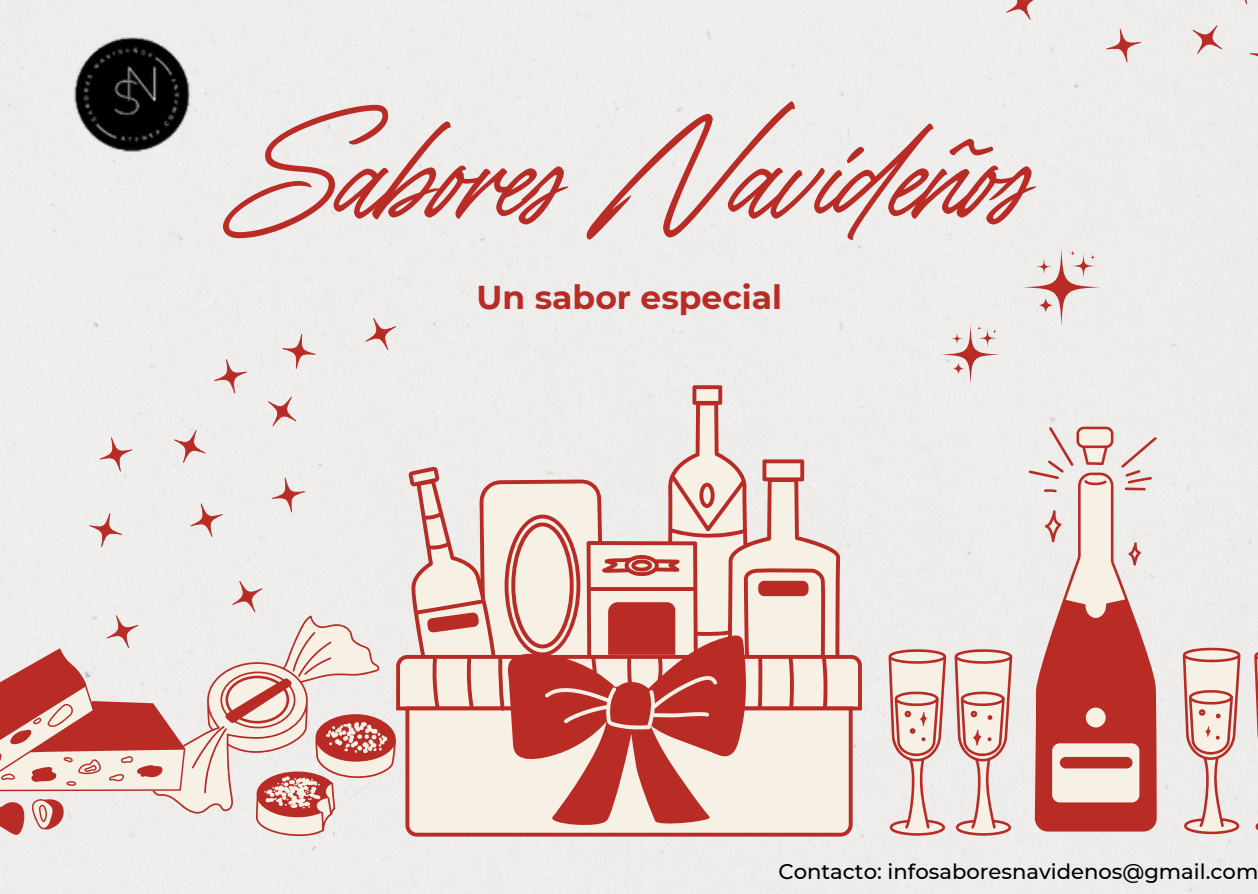
<style>
.page{position:relative;width:1258px;height:894px;background:#fff}
.page>*{position:absolute;margin:0;border:0;box-sizing:border-box;transform-origin:0 0}
.t1{font:111px "TY Script";letter-spacing:-.02em;color:#b92b25}
.t2{font:700 33px "Montserrat";color:#b92b25}
.t3{font:500 21px "Montserrat";color:#000}
</style>
<div class="page">
<div style="left:0;top:0;width:1258px;height:893px;background:#eeedec"></div>
<svg style="left:100px;top:437px;width:32px;height:34px"></svg>
<svg style="left:190px;top:503px;width:33px;height:33px"></svg>
<svg style="left:89px;top:513px;width:33px;height:34px"></svg>
<svg style="left:282px;top:334px;width:34px;height:35px"></svg>
<svg style="left:365px;top:318px;width:30px;height:32px"></svg>
<svg style="left:174px;top:430px;width:31px;height:32px"></svg>
<svg style="left:272px;top:477px;width:33px;height:35px"></svg>
<svg style="left:268px;top:396px;width:28px;height:30px"></svg>
<svg style="left:214px;top:359px;width:33px;height:34px"></svg>
<svg style="left:232px;top:580px;width:30px;height:32px"></svg>
<svg style="left:1249px;top:40px;width:9px;height:33px"></svg>
<svg style="left:1106px;top:29px;width:35px;height:33px"></svg>
<svg style="left:1192px;top:25px;width:30px;height:29px"></svg>
<svg style="left:1225px;top:0;width:33px;height:4px"></svg>
<svg style="left:1006px;top:0;width:32px;height:20px"></svg>
<svg style="left:396px;top:385px;width:466px;height:451px;fill:#efeee5"></svg>
<svg style="left:544px;top:673px;width:174px;height:56px"></svg>
<svg style="left:138px;top:615px;width:258px;height:220px;fill:#eeedea"></svg>
<svg style="left:264px;top:722px;width:123px;height:86px"></svg>
<svg style="left:888px;top:426px;width:370px;height:409px;fill:#edecea"></svg>
<svg style="left:0;top:615px;width:185px;height:219px"></svg>
<svg style="left:940px;top:324px;width:60px;height:60px;fill:#eeedec"></svg>
<svg style="left:950px;top:332px;width:14px;height:13px"></svg>
<svg style="left:977px;top:328px;width:20px;height:20px"></svg>
<svg style="left:992px;top:328px;width:5px;height:6px"></svg>
<svg style="left:976px;top:325px;width:6px;height:6px"></svg>
<svg style="left:1022px;top:248px;width:78px;height:78px;fill:#edeceb"></svg>
<svg style="left:1035px;top:258px;width:17px;height:17px"></svg>
<svg style="left:1071px;top:253px;width:25px;height:26px"></svg>
<svg style="left:1089px;top:254px;width:7px;height:7px"></svg>
<svg style="left:1069px;top:250px;width:7px;height:7px"></svg>
<img style="left:55px;top:8px;width:147px;height:153px">
<p class="t1" style="left:239px;top:108px;width:794px">Sabores Navideños</p>
<h1 class="t2" style="left:477px;top:277px;width:307px">Un sabor especial</h1>
<h2 class="t3" style="left:778px;top:858px;width:481px">Contacto: infosaboresnavidenos@gmail.com</h2>
</div>
